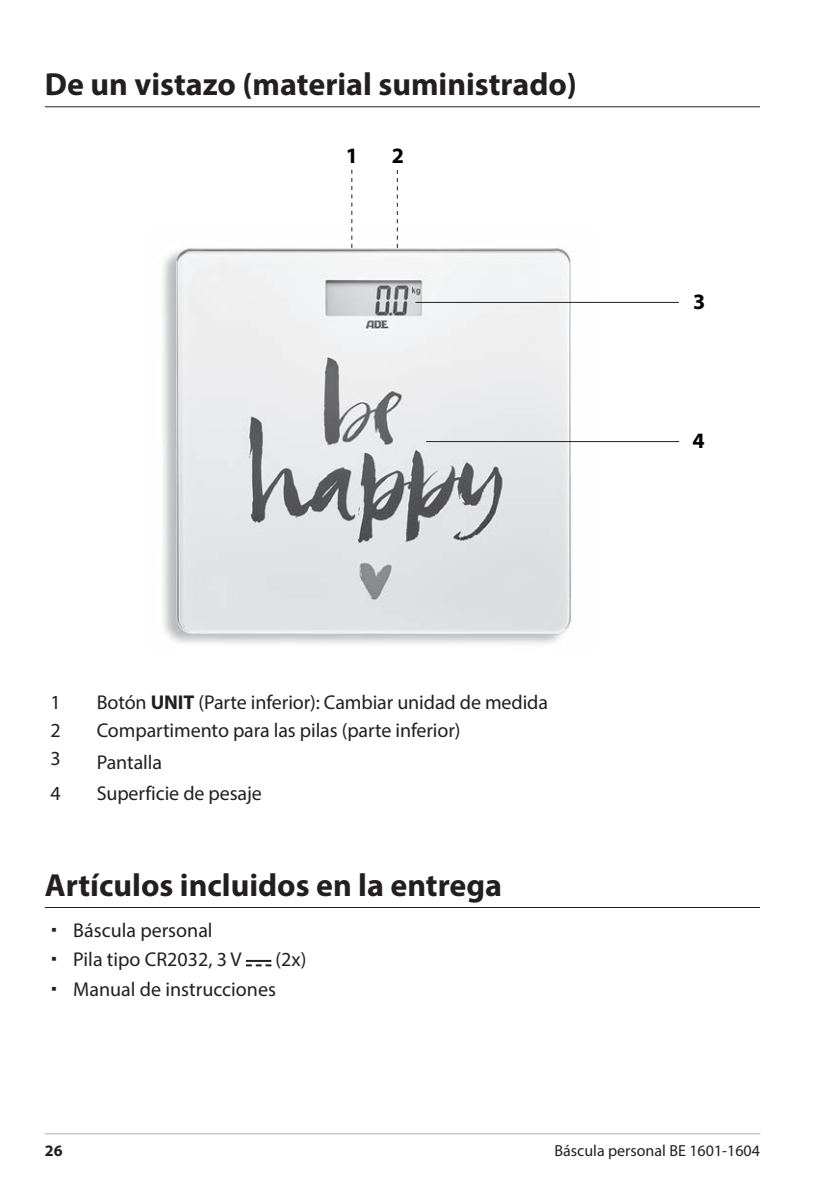
<style>
.page{position:relative;width:839px;height:1190px;background:#fff}
.page>*{position:absolute;margin:0;border:0;box-sizing:border-box;transform-origin:0 0}
.t1{font:700 32px "Myriad Pro";color:#231f20}
.t2{font:700 22px "Myriad Pro";color:#000}
.t3{font:20px/29.6px "Myriad Pro";letter-spacing:-.005em;color:#231f20}
.t4{font:16px "Myriad Pro";color:#231f20}
.t5{font:700 16px "Myriad Pro";color:#231f20}
.s1{font-weight:700}
</style>
<div class="page">
<hr style="left:45px;top:1133px;width:714px;height:1px;background:#adaeb2">
<hr style="left:45px;top:106px;width:714px;height:1px;background:#231f20">
<hr style="left:45px;top:907px;width:714px;height:1px;background:#231f20">
<svg style="left:246px;top:964px;width:25px;height:2px"></svg>
<hr style="left:246px;top:960px;width:25px;height:2px;background:#231f20">
<img style="left:163px;top:229px;width:431px;height:415px">
<hr style="left:426px;top:441px;width:252px;height:1px;background:#231f20">
<svg style="left:351px;top:170px;width:1px;height:78px"></svg>
<svg style="left:396px;top:170px;width:1px;height:78px"></svg>
<hr style="left:415px;top:302px;width:263px;height:1px;background:#231f20">
<h1 class="t1" style="left:45px;top:63px;width:533px">De un vistazo (material suministrado)</h1>
<p class="t2" style="left:345px;top:141px;width:14px">1</p>
<p class="t2" style="left:391px;top:141px;width:14px">2</p>
<p class="t3" style="left:51px;top:687px;width:12px">1</p>
<p class="t3" style="left:97px;top:687px;width:452px">Botón <span class="s1">UNIT</span> (Parte inferior): Cambiar unidad de medida</p>
<p class="t3" style="left:51px;top:715px;width:12px">2</p>
<p class="t3" style="left:97px;top:715px;width:365px">Compartimento para las pilas (parte inferior)</p>
<p class="t3" style="left:51px;top:743px;width:12px">3</p>
<p class="t3" style="left:97px;top:747px;width:67px">Pantalla</p>
<p class="t3" style="left:51px;top:778px;width:12px">4</p>
<p class="t3" style="left:97px;top:778px;width:166px">Superficie de pesaje</p>
<h1 class="t1" style="left:45px;top:864px;width:458px">Artículos incluidos en la entrega</h1>
<p class="t3" style="left:73px;top:914px;width:170px">Báscula personal<br>Pila tipo CR2032, 3 V</p>
<p class="t3" style="left:73px;top:944px;width:234px;text-indent:202px">(2x)<br>Manual de instrucciones</p>
<p class="t2" style="left:692px;top:287px;width:14px">3</p>
<p class="t2" style="left:692px;top:426px;width:14px">4</p>
<p class="t5" style="left:45px;top:1140px;width:19px">26</p>
<p class="t4" style="left:554px;top:1141px;width:207px">Báscula personal BE 1601-1604</p>
</div>
